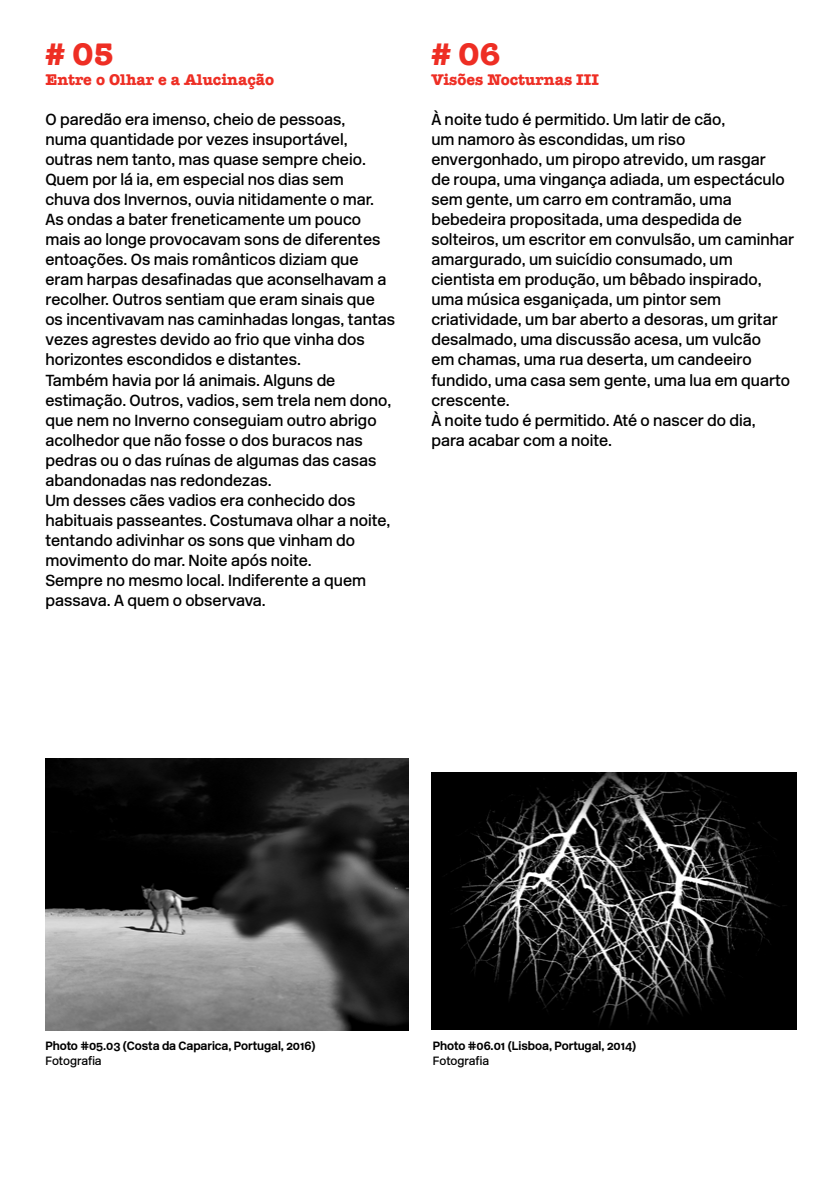
<style>
.page{position:relative;width:840px;height:1191px;background:#fff}
.page>*{position:absolute;margin:0;border:0;box-sizing:border-box;transform-origin:0 0}
.t1{font:700 32px "American Typewriter";color:#ee2e24}
.t2{font:500 16px/20px "New Rail Alphabet";color:#000}
.t3{font:700 16px "American Typewriter";color:#ee2e24}
.t4{font:700 12px "New Rail Alphabet";letter-spacing:-.005em;color:#000}
.t5{font:500 12px "New Rail Alphabet";letter-spacing:-.005em;color:#000}
</style>
<div class="page">
<img style="left:45px;top:758px;width:363px;height:272px">
<img style="left:431px;top:772px;width:364px;height:257px">
<h1 class="t1" style="left:45px;top:27px;width:71px"># 05</h1>
<p class="t3" style="left:45px;top:66px;width:230px">Entre o Olhar e a Alucinação</p>
<p class="t2" style="left:45px;top:110px;width:351px">O paredão era imenso, cheio de pessoas,<br>numa quantidade por vezes insuportável, outras nem tanto, mas quase sempre cheio.<br>Quem por lá ia, em especial nos dias sem<br>chuva dos Invernos, ouvia nitidamente o mar.<br>As ondas a bater freneticamente um pouco mais ao longe provocavam sons de diferentes entoações. Os mais românticos diziam que eram harpas desafinadas que aconselhavam a recolher. Outros sentiam que eram sinais que os incentivavam nas caminhadas longas, tantas vezes agrestes devido ao frio que vinha dos horizontes escondidos e distantes.<br>Também havia por lá animais. Alguns de estimação. Outros, vadios, sem trela nem dono, que nem no Inverno conseguiam outro abrigo acolhedor que não fosse o dos buracos nas pedras ou o das ruínas de algumas das casas abandonadas nas redondezas.<br>Um desses cães vadios era conhecido dos habituais passeantes. Costumava olhar a noite, tentando adivinhar os sons que vinham do movimento do mar. Noite após noite.<br>Sempre no mesmo local. Indiferente a quem passava. A quem o observava.</p>
<h1 class="t1" style="left:431px;top:27px;width:71px"># 06</h1>
<p class="t3" style="left:431px;top:66px;width:169px">Visões Nocturnas III</p>
<p class="t2" style="left:431px;top:110px;width:364px">À noite tudo é permitido. Um latir de cão,<br>um namoro às escondidas, um riso envergonhado, um piropo atrevido, um rasgar<br>de roupa, uma vingança adiada, um espectáculo sem gente, um carro em contramão, uma bebedeira propositada, uma despedida de solteiros, um escritor em convulsão, um caminhar amargurado, um suicídio consumado, um cientista em produção, um bêbado inspirado, uma música esganiçada, um pintor sem criatividade, um bar aberto a desoras, um gritar desalmado, uma discussão acesa, um vulcão<br>em chamas, uma rua deserta, um candeeiro fundido, uma casa sem gente, uma lua em quarto crescente.<br>À noite tudo é permitido. Até o nascer do dia,<br>para acabar com a noite.</p>
<p class="t4" style="left:45px;top:1037px;width:271px">Photo #05.03 (Costa da Caparica, Portugal, 2016)</p>
<p class="t5" style="left:45px;top:1052px;width:58px">Fotografia</p>
<p class="t4" style="left:432px;top:1037px;width:205px">Photo #06.01 (Lisboa, Portugal, 2014)</p>
<p class="t5" style="left:432px;top:1052px;width:58px">Fotografia</p>
</div>
